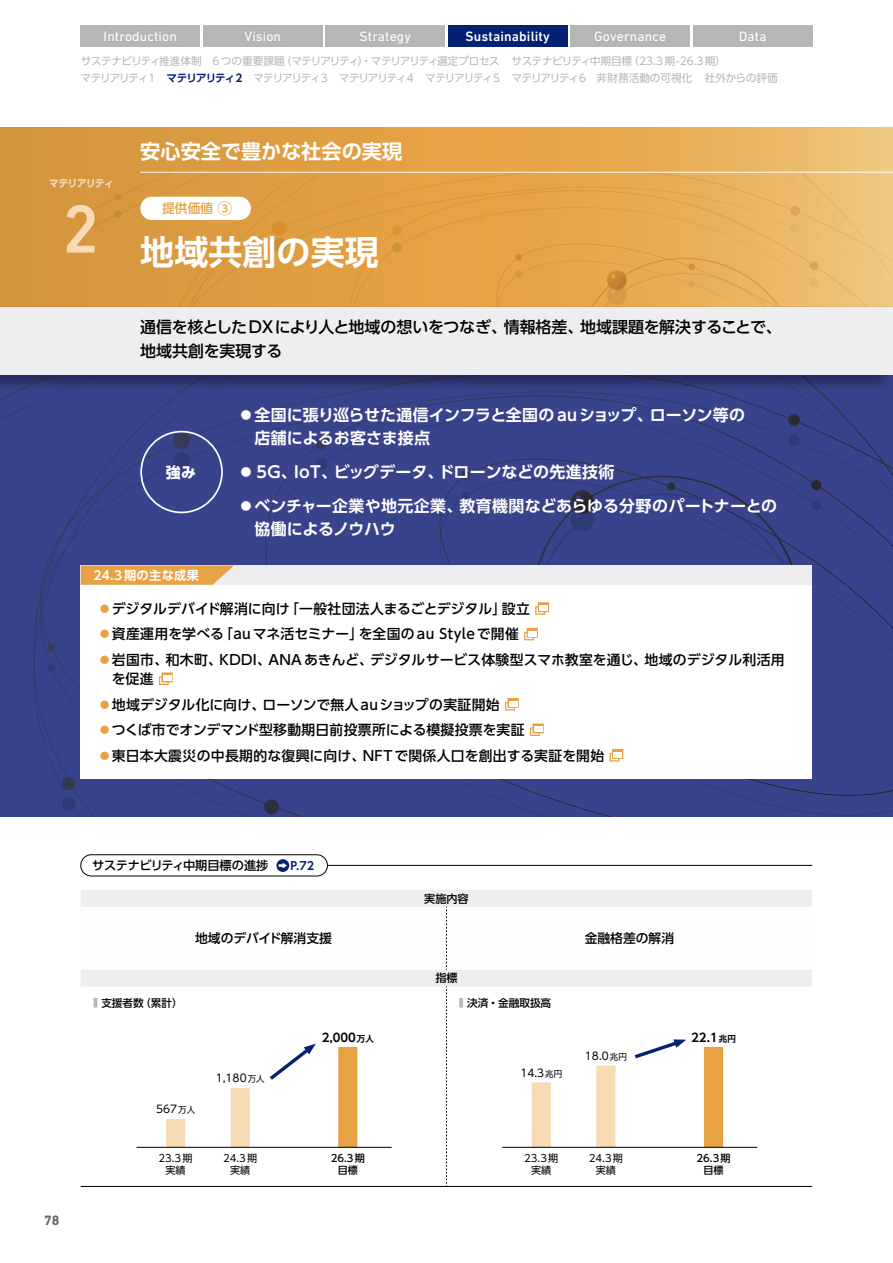
<style>
.page{position:relative;width:893px;height:1263px;background:#fff}
.page>*{position:absolute;margin:0;border:0;box-sizing:border-box;transform-origin:0 0}
.t1{font:500 69.15px "DIN Next LT Pro";color:#f6dbb5}
.t2{font:700 34.05px "UD Shin Go Pr 6 N De";color:#fff}
.t3{font:700 20.25px "UD Shin Go Pr 6 N De";color:#fff}
.t4{font:700 15.9px/23.4px "UD Shin Go Pr 6 N De";letter-spacing:.005em;color:#fff}
.t5{font:500 15.9px/24.5px "UD Shin Go Pr 6 N";letter-spacing:-.01em;color:#000}
.t6{font:700 15.9px "UD Shin Go Pr 6 N De";letter-spacing:-.015em;color:#fff}
.t7{font:700 14.85px "UD Shin Go Pr 6 N";color:#fff}
.t8{font:500 13.8px/25.5px "UD Shin Go Pr 6 N";letter-spacing:.015em;color:#000}
.t9{font:13.8px "DIN Next LT Pro";letter-spacing:.01em;color:#fff}
.t10{font:500 13.8px "DIN Next LT Pro";letter-spacing:.01em;color:#fff}
.t11{font:700 13.8px "DIN Next LT Pro";color:#656464}
.t12{font:500 12.75px "UD Shin Go Pr 6 N";color:#000}
.t13{font:500 12.75px "UD Shin Go Pr 6 N";color:#e7a244}
.t14{font:500 12.15px "UD Shin Go Pr 6 N";letter-spacing:-.015em;color:#000}
.t15{font:700 12.15px "UD Shin Go Pr 6 N De";letter-spacing:.025em;color:#fff}
.t16{font:700 11.7px "UD Shin Go Pr 6 N De";color:#000}
.t17{font:500 11.1px "UD Shin Go Pr 6 N";color:#000}
.t18{font:700 11.1px "UD Shin Go Pr 6 N De";color:#042173}
.t19{font:10.65px/17px "UD Shin Go Pr 6 N";letter-spacing:-.055em;color:#b5b6b6}
.t20{font:10.65px "UD Shin Go Pr 6 N";color:#000}
.t21{font:500 10.65px "UD Shin Go Pr 6 N";color:#000}
.t22{font:10.05px/12.8px "UD Shin Go Pr 6 N";color:#000;text-align:center}
.t23{font:500 10.05px/12.8px "UD Shin Go Pr 6 N";color:#000;text-align:center}
.t24{font:700 10.05px "UD Shin Go Pr 6 N";letter-spacing:-.1em;color:#f6dbb5}
.s1{font-family:"UD Shin Go Pr 6 N De";font-weight:700;color:#042173}
.s2{font-size:14.7px}
.s3{color:#e7a244}
.s4{font-size:11.1px;color:#b5b6b6}
.s5{font-size:8.55px}
</style>
<div class="page">
<div style="left:0;top:374px;width:893px;height:442px;background:#38438c"></div>
<div style="left:0;top:305px;width:893px;height:87px;background:#000;opacity:.35"></div>
<div style="left:0;top:306px;width:893px;height:68px;background:#eeedef"></div>
<svg style="left:0;top:128px;width:893px;height:178px;background:#e2a54c"></svg>
<div style="left:81px;top:890px;width:731px;height:96px;background:#eeedef"></div>
<svg style="left:81px;top:907px;width:731px;height:62px"></svg>
<hr style="left:81px;top:1186px;width:365px;height:1px;background:#000">
<hr style="left:446px;top:1186px;width:366px;height:1px;background:#000">
<svg style="left:446px;top:907px;width:1px;height:63px"></svg>
<svg style="left:446px;top:986px;width:1px;height:200px"></svg>
<div style="left:532px;top:1082px;width:19px;height:65px;background:#f6dbb5"></div>
<div style="left:596px;top:1065px;width:19px;height:82px;background:#f6dbb5"></div>
<div style="left:704px;top:1047px;width:19px;height:100px;background:#e7a244"></div>
<hr style="left:327px;top:865px;width:485px;height:1px;background:#000">
<svg style="left:276px;top:859px;width:13px;height:13px"></svg>
<svg style="left:279px;top:863px;width:8px;height:5px"></svg>
<div style="left:81px;top:854px;width:247px;height:22px;border:1px solid #000;border-radius:11px"></div>
<svg style="left:270px;top:1043px;width:46px;height:37px"></svg>
<div style="left:166px;top:1119px;width:19px;height:28px;background:#f6dbb5"></div>
<div style="left:231px;top:1088px;width:19px;height:59px;background:#f6dbb5"></div>
<div style="left:338px;top:1047px;width:19px;height:100px;background:#e7a244"></div>
<hr style="left:136px;top:1147px;width:256px;height:1px;background:#000">
<svg style="left:634px;top:1039px;width:52px;height:20px"></svg>
<div style="left:81px;top:585px;width:731px;height:194px;background:#fff"></div>
<svg style="left:535px;top:602px;width:14px;height:13px"></svg>
<div style="left:539px;top:605px;width:9px;height:6px;background:#fff"></div>
<svg style="left:524px;top:628px;width:14px;height:12px"></svg>
<div style="left:528px;top:631px;width:9px;height:5px;background:#fff"></div>
<svg style="left:159px;top:672px;width:14px;height:13px"></svg>
<div style="left:163px;top:676px;width:8px;height:5px;background:#fff"></div>
<svg style="left:505px;top:698px;width:14px;height:12px"></svg>
<div style="left:509px;top:701px;width:8px;height:6px;background:#fff"></div>
<svg style="left:530px;top:723px;width:14px;height:13px"></svg>
<div style="left:534px;top:727px;width:8px;height:5px;background:#fff"></div>
<svg style="left:609px;top:749px;width:14px;height:12px"></svg>
<div style="left:613px;top:752px;width:9px;height:6px;background:#fff"></div>
<div style="left:140px;top:431px;width:83px;height:82px;border:2px solid #fff;border-radius:50%"></div>
<hr style="left:502px;top:1147px;width:255px;height:1px;background:#000">
<div style="left:81px;top:566px;width:731px;height:19px;background:#eeedef"></div>
<svg style="left:81px;top:566px;width:153px;height:19px;background:#e7a852"></svg>
<hr style="left:140px;top:172px;width:753px;height:1px;background:#fff">
<div style="left:140px;top:197px;width:111px;height:23px;background:#fff;border-radius:12px"></div>
<div style="left:81px;top:26px;width:119px;height:21px;background:#b5b6b6"></div>
<div style="left:203px;top:26px;width:119px;height:21px;background:#b5b6b6"></div>
<div style="left:326px;top:26px;width:119px;height:21px;background:#b5b6b6"></div>
<div style="left:571px;top:26px;width:119px;height:21px;background:#b5b6b6"></div>
<div style="left:693px;top:26px;width:119px;height:21px;background:#b5b6b6"></div>
<div style="left:448px;top:26px;width:119px;height:21px;background:#042173"></div>
<p class="t9" style="left:104px;top:28px;width:75px">Introduction</p>
<p class="t9" style="left:244px;top:28px;width:38px">Vision</p>
<p class="t9" style="left:360px;top:28px;width:53px">Strategy</p>
<p class="t10" style="left:466px;top:28px;width:86px">Sustainability</p>
<p class="t9" style="left:594px;top:28px;width:73px">Governance</p>
<p class="t9" style="left:739px;top:28px;width:29px">Data</p>
<p class="t19" style="left:81px;top:52px;width:698px">サステナビリティ推進体制 6つの重要課題（マテリアリティ）・マテリアリティ選定プロセス サステナビリティ中期目標（23.3 期 -26.3 期）<br>マテリアリティ1 <span class="s1">マテリアリティ2</span> マテリアリティ3 マテリアリティ4 マテリアリティ5 マテリアリティ6 非財務活動の可視化 社外からの評価</p>
<p class="t24" style="left:49px;top:175px;width:66px">マテリアリティ</p>
<h1 class="t1" style="left:62px;top:189px;width:39px">2</h1>
<h3 class="t3" style="left:140px;top:134px;width:264px">安心安全で豊かな社会の実現</h3>
<p class="t13" style="left:162px;top:198px;width:71px">提供価値 <span class="s2">③</span></p>
<h2 class="t2" style="left:140px;top:224px;width:240px">地域共創の実現</h2>
<p class="t5" style="left:140px;top:314px;width:643px">通信を核としたDXにより人と地域の想いをつなぎ、情報格差、地域課題を解決することで、地域共創を実現する</p>
<p class="t7" style="left:166px;top:460px;width:32px">強み</p>
<p class="t4" style="left:254px;top:402px;width:492px;text-indent:-16px">⃝全国に張り巡らせた通信インフラと全国の auショップ、ローソン等の店舗によるお客さま接点</p>
<p class="t4" style="left:238px;top:455px;width:541px;line-height:34px">⃝5G、IoT、ビッグデータ、ドローンなどの先進技術<br>⃝ベンチャー企業や地元企業、教育機関などあらゆる分野のパートナーとの</p>
<p class="t6" style="left:255px;top:516px;width:143px">協働によるノウハウ</p>
<p class="t15" style="left:94px;top:565px;width:107px">24.3期の主な成果</p>
<p class="t8" style="left:98px;top:595px;width:688px"><span class="s3">⃝</span>デジタルデバイド解消に向け「一般社団法人まるごとデジタル」設立<br><span class="s3">⃝</span>資産運用を学べる「auマネ活セミナー」を全国のau Styleで開催<br><span class="s3">⃝</span>岩国市、和木町、KDDI、ANAあきんど、デジタルサービス体験型スマホ教室を通じ、地域のデジタル利活用</p>
<p class="t8" style="left:98px;top:666px;width:508px;text-indent:14px">を促進<br><span class="s3">⃝</span>地域デジタル化に向け、ローソンで無人auショップの実証開始<br><span class="s3">⃝</span>つくば市でオンデマンド型移動期日前投票所による模擬投票を実証<br><span class="s3">⃝</span>東日本大震災の中長期的な復興に向け、NFTで関係人口を創出する実証を開始</p>
<p class="t14" style="left:92px;top:855px;width:178px">サステナビリティ中期目標の進捗</p>
<p class="t18" style="left:291px;top:857px;width:25px">P.72</p>
<p class="t17" style="left:424px;top:889px;width:46px">実施内容</p>
<p class="t12" style="left:195px;top:928px;width:138px">地域のデバイド解消支援</p>
<p class="t12" style="left:585px;top:928px;width:91px">金融格差の解消</p>
<p class="t17" style="left:435px;top:969px;width:24px">指標</p>
<p class="t11" style="left:44px;top:1212px;width:17px">78</p>
<p class="t21" style="left:94px;top:994px;width:91px"><span class="s4">■</span> 支援者数（累計）</p>
<p class="t21" style="left:459px;top:994px;width:94px"><span class="s4">■</span> 決済・金融取扱高</p>
<p class="t20" style="left:216px;top:1070px;width:50px">1,180<span class="s5">万人</span></p>
<p class="t16" style="left:322px;top:1028px;width:54px">2,000<span class="s5">万人</span></p>
<p class="t20" style="left:156px;top:1101px;width:41px">567<span class="s5">万人</span></p>
<p class="t22" style="left:159px;top:1151px;width:36px">23.3期実績</p>
<p class="t22" style="left:223px;top:1151px;width:36px">24.3期実績</p>
<p class="t23" style="left:331px;top:1151px;width:36px">26.3期目標</p>
<p class="t20" style="left:520px;top:1064px;width:43px">14.3<span class="s5">兆円</span></p>
<p class="t20" style="left:585px;top:1047px;width:43px">18.0<span class="s5">兆円</span></p>
<p class="t22" style="left:524px;top:1151px;width:36px">23.3期実績</p>
<p class="t22" style="left:589px;top:1151px;width:36px">24.3期実績</p>
<p class="t16" style="left:691px;top:1028px;width:46px">22.1<span class="s5">兆円</span></p>
<p class="t23" style="left:696px;top:1151px;width:36px">26.3期目標</p>
</div>
